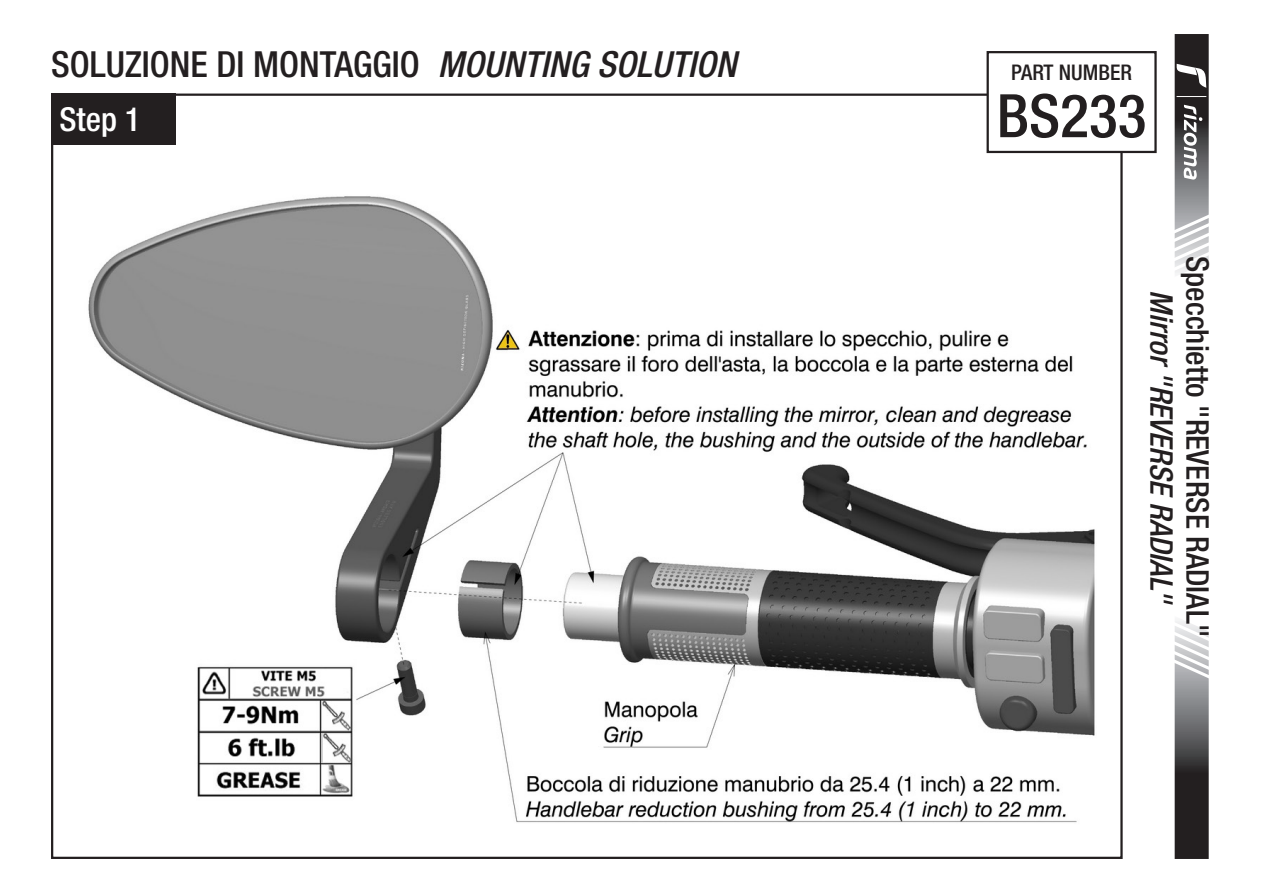
<style>
.page{position:relative;width:1263px;height:893px;background:#fff}
.page>*{position:absolute;margin:0;border:0;box-sizing:border-box;transform-origin:0 0}
.t1{font:500 condensed 60px "Helvetica Neue LT Std";color:#231f20}
.t2{font:500 condensed 36px "Helvetica Neue LT Std";color:#231f20}
.t3{font:500 condensed 33px "Helvetica Neue LT Std";color:#fff}
.t4{font:500 condensed 31.2px "Helvetica Neue LT Std";color:#231f20}
.t5{font:italic 500 condensed 31.2px "Helvetica Neue LT Std";color:#231f20}
.t6{font:500 condensed 21.6px "Helvetica Neue LT Std";color:#231f20}
.s1{font-style:italic}
</style>
<div class="page">
<img style="left:88px;top:104px;width:1025px;height:719px">
<div style="left:51px;top:94px;width:124px;height:51px;background:#231f20"></div>
<svg style="left:1174px;top:620px;width:35px;height:239px;background:#706f70"></svg>
<svg style="left:1174px;top:34px;width:35px;height:240px"></svg>
<div style="left:988px;top:52px;width:167px;height:100px;background:#fff"></div>
<div style="left:986px;top:51px;width:171px;height:102px;border:2px solid #231f20"></div>
<p class="t2" style="left:51px;top:42px;width:687px">SOLUZIONE DI MONTAGGIO <span class="s1">MOUNTING SOLUTION</span></p>
<p class="t3" style="left:60px;top:99px;width:83px">Step 1</p>
<p class="t6" style="left:1011px;top:59px;width:122px">PART NUMBER</p>
<h1 class="t1" style="left:997px;top:80px;width:151px">BS233</h1>
<p class="t4" style="left:1216px;top:256px;width:382px;rotate:90deg">Specchietto "REVERSE RADIAL"</p>
<p class="t5" style="left:1180px;top:290px;width:316px;rotate:90deg">Mirror "REVERSE RADIAL"</p>
</div>
